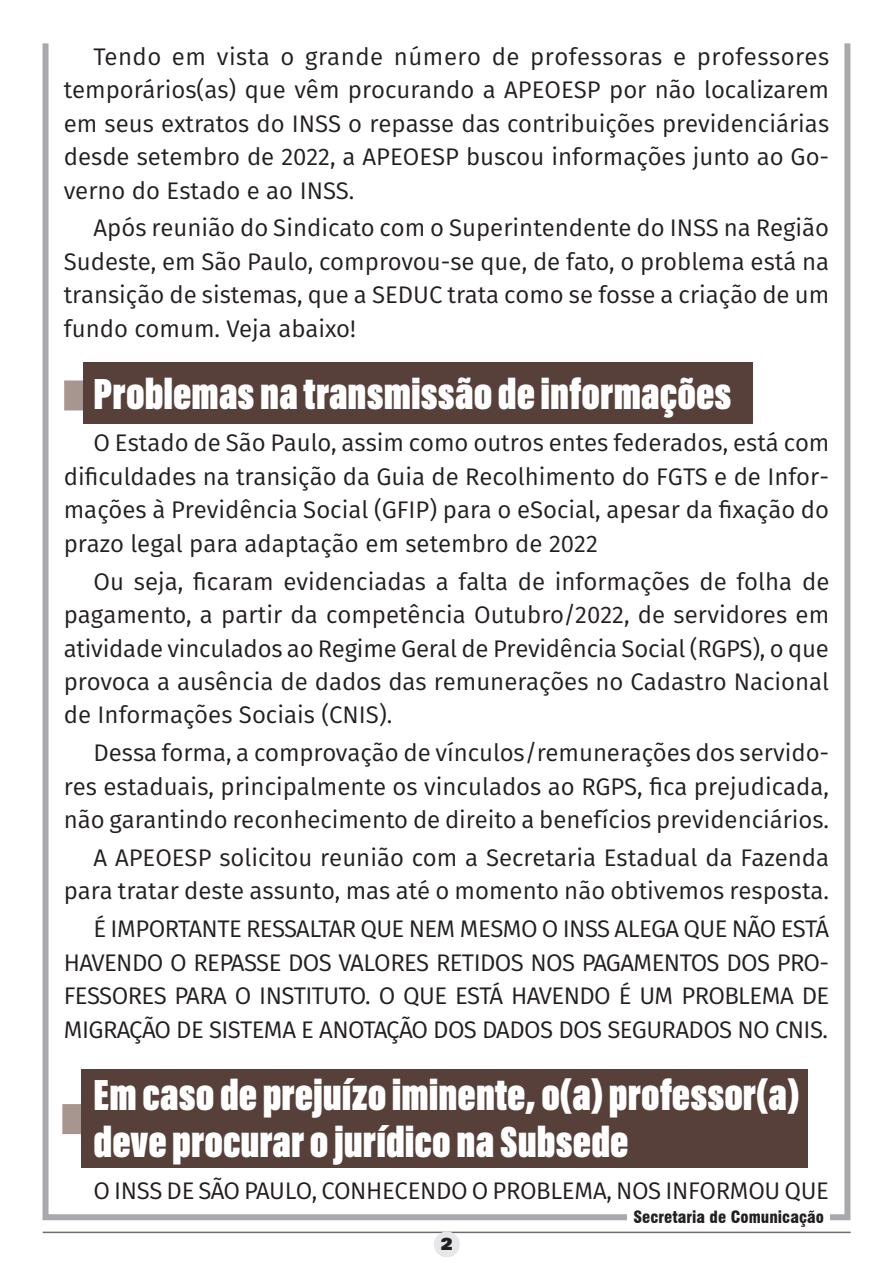
<style>
.page{position:relative;width:893px;height:1263px;background:#fff}
.page>*{position:absolute;margin:0;border:0;box-sizing:border-box;transform-origin:0 0}
.Subtítulo_2{font:900 45px/47px "Acumin Pro Extra Cond";color:#fff}
.Corpo_do_texto{font:24px/33.5px "Fira Sans";color:#231f20;text-align:justify}
.t1{font:700 18px "U001 DOT Ultr";color:#231f20}
.t2{font:900 condensed 16.5px "Swiss 721 BT";color:#231f20}
</style>
<div class="page">
<div style="left:43px;top:40px;width:807px;height:1180px;border:6px solid #a8a9ad"></div>
<hr style="left:43px;top:1231px;width:808px;height:2px;background:#6c6d70">
<div style="left:434px;top:1231px;width:26px;height:26px;background:#e6e7e9;border-radius:50%"></div>
<div style="left:628px;top:1209px;width:202px;height:18px;background:#fff"></div>
<div style="left:62px;top:1104px;width:372px;height:30px;background:#a7958f"></div>
<div style="left:81px;top:1069px;width:727px;height:99px;background:#57403a"></div>
<div style="left:64px;top:380px;width:372px;height:30px;background:#a7958f"></div>
<div style="left:83px;top:362px;width:670px;height:62px;background:#57403a"></div>
<p class="Corpo_do_texto" style="left:64px;top:39px;width:767px;text-indent:30px">Tendo em vista o grande número de professoras e professores temporários(as) que vêm procurando a APEOESP por não localizarem em seus extratos do INSS o repasse das contribuições previdenciárias desde setembro de 2022, a APEOESP buscou informações junto ao Go&shy;verno do Estado e ao INSS.</p>
<p class="Corpo_do_texto" style="left:64px;top:211px;width:767px;text-indent:30px">Após reunião do Sindicato com o Superintendente do INSS na Região Sudeste, em São Paulo, comprovou-se que, de fato, o problema está na transição de sistemas, que a SEDUC trata como se fosse a criação de um fundo comum. Veja abaixo!</p>
<p class="Subtítulo_2" style="left:94px;top:370px;width:639px">Problemas na transmissão de informações</p>
<p class="Corpo_do_texto" style="left:64px;top:426px;width:767px;text-indent:30px">O Estado de São Paulo, assim como outros entes federados, está com dificuldades na transição da Guia de Recolhimento do FGTS e de Infor&shy;mações à Previdência Social (GFIP) para o eSocial, apesar da fixação do prazo legal para adaptação em setembro de 2022</p>
<p class="Corpo_do_texto" style="left:64px;top:564px;width:767px;text-indent:30px">Ou seja, ficaram evidenciadas a falta de informações de folha de pagamento, a partir da competência Outubro/2022, de servidores em atividade vinculados ao Regime Geral de Previdência Social (RGPS), o que provoca a ausência de dados das remunerações no Cadastro Nacional de Informações Sociais (CNIS).</p>
<p class="Corpo_do_texto" style="left:64px;top:735px;width:767px;text-indent:30px">Dessa forma, a comprovação de vínculos/remunerações dos servido&shy;res estaduais, principalmente os vinculados ao RGPS, fica prejudicada, não garantindo reconhecimento de direito a benefícios previdenciários.</p>
<p class="Corpo_do_texto" style="left:64px;top:840px;width:767px;text-align:right">A APEOESP solicitou reunião com a Secretaria Estadual da Fazenda para tratar deste assunto, mas até o momento não obtivemos resposta.</p>
<p class="Corpo_do_texto" style="left:64px;top:911px;width:767px;text-indent:30px">É IMPORTANTE RESSALTAR QUE NEM MESMO O INSS ALEGA QUE NÃO ESTÁ HAVENDO O REPASSE DOS VALORES RETIDOS NOS PAGAMENTOS DOS PRO-FESSORES PARA O INSTITUTO. O QUE ESTÁ HAVENDO É UM PROBLEMA DE MIGRAÇÃO DE SISTEMA E ANOTAÇÃO DOS DADOS DOS SEGURADOS NO CNIS.</p>
<p class="Subtítulo_2" style="left:94px;top:1071px;width:707px">Em caso de prejuízo iminente, o(a) professor(a) deve procurar o jurídico na Subsede</p>
<p class="Corpo_do_texto" style="left:94px;top:1173px;width:737px">O INSS DE SÃO PAULO, CONHECENDO O PROBLEMA, NOS INFORMOU QUE</p>
<p class="t1" style="left:441px;top:1233px;width:13px">2</p>
<p class="t2" style="left:633px;top:1207px;width:192px">Secretaria de Comunicação</p>
</div>
